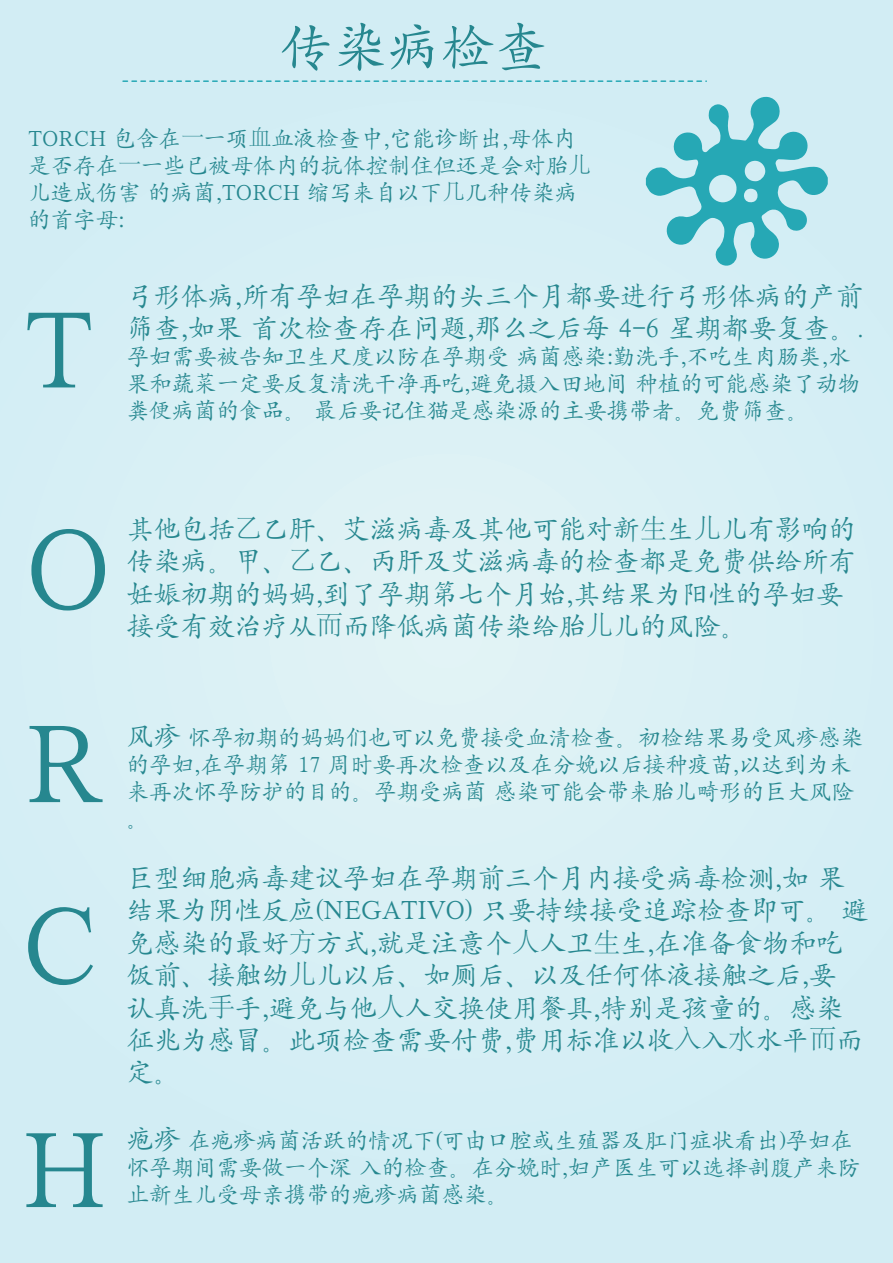
<style>
.page{position:relative;width:893px;height:1263px;background:#d6eff5}
.page>*{position:absolute;margin:0;border:0;box-sizing:border-box;transform-origin:0 0}
.t1{font:118.8px "SIL Kai Reg Jian";color:#26878f}
.t2{font:114.3px "SIL Kai Reg Jian";color:#26878f}
.t3{font:113.55px "SIL Kai Reg Jian";color:#26878f}
.t4{font:112.2px "SIL Kai Reg Jian";color:#26878f}
.t5{font:110.7px "SIL Kai Reg Jian";color:#26878f}
.t6{font:53.7px "SIL Kai Reg Jian";color:#26878f}
.t7{font:27px/32.4px "SIL Kai Reg Jian";color:#26878f}
.t8{font:22.5px/27px "SIL Kai Reg Jian";color:#26878f}
.s1{font-family:"Adobe Song Std";font-weight:300}
.s2{font-size:22.5px}
.s3{font-size:27px}
</style>
<div class="page">
<svg style="left:646px;top:96px;width:182px;height:170px"></svg>
<svg style="left:123px;top:80px;width:583px;height:2px"></svg>
<h3 class="t6" style="left:280px;top:11px;width:270px">传染病检查</h3>
<p class="t8" style="left:29px;top:123px;width:564px">TORCH 包含在<span class="s1">一</span>一项<span class="s1">血</span>血液检查中,它能诊断出,母体内是否存在<span class="s1">一</span>一些已被母体内的抗体控制住但还是会对胎<span class="s1">儿</span>儿造成伤害 的病菌,TORCH 缩写来自以下<span class="s1">几</span>几种传染病的首字母:</p>
<h3 class="t4" style="left:25px;top:275px;width:70px">T</h3>
<p class="t7" style="left:127px;top:278px;width:738px">弓形体病,所有孕妇在孕期的头三个月都要进行弓形体病的产前筛查,如果 首次检查存在问题,那么之后每 4-6 星期都要复查。<span class="s2">.</span></p>
<p class="t8" style="left:127px;top:342px;width:735px">孕妇需要被告知卫生尺度以防在孕期受 病菌感染:勤洗手,不吃生肉肠类,水果和蔬菜一定要反复清洗干净再吃,避免摄入田地间 种植的可能感染了动物粪便病菌的食品。 最后要记住猫是感染源的主要携带者。免费筛查。</p>
<h1 class="t1" style="left:25px;top:490px;width:88px">O</h1>
<p class="t7" style="left:127px;top:511px;width:730px">其他包括<span class="s1">乙</span>乙肝、艾滋病毒及其他可能对新<span class="s1">生</span>生<span class="s1">儿</span>儿有影响的传染病。甲、<span class="s1">乙</span>乙、丙肝及艾滋病毒的检查都是免费供给所有妊娠初期的妈妈,到了孕期第七个月始,其结果为阳性的孕妇要接受有效治疗从<span class="s1">而</span>而降低病菌传染给胎<span class="s1">儿</span>儿的风险。</p>
<h2 class="t2" style="left:25px;top:688px;width:80px">R</h2>
<p class="t8" style="left:127px;top:722px;width:738px"><span class="s3">风疹</span> 怀孕初期的妈妈们也可以免费接受血清检查。初检结果易受风疹感染的孕妇,在孕期第 17 周时要再次检查以及在分娩以后接种疫苗,以达到为未来再次怀孕防护的目的。孕期受病菌 感染可能会带来胎儿畸形的巨大风险。</p>
<h3 class="t3" style="left:22px;top:870px;width:77px">C</h3>
<p class="t7" style="left:127px;top:860px;width:743px">巨型细胞病毒建议孕妇在孕期前三个月内接受病毒检测,如 果结果为阴性反应(NEGATIVO) 只要持续接受追踪检查即可。 避免感染的最好<span class="s1">方</span>方式,就是注意个<span class="s1">人</span>人卫<span class="s1">生</span>生,在准备食物和吃饭前、接触幼<span class="s1">儿</span>儿以后、如厕后、以及任何体液接触之后,要认真洗<span class="s1">手</span>手,避免与他<span class="s1">人</span>人交换使用餐具,特别是孩童的。感染征兆为感冒。此项检查需要付费,费用标准以收<span class="s1">入</span>入<span class="s1">水</span>水平<span class="s1">而</span>而定。</p>
<h3 class="t5" style="left:22px;top:1096px;width:87px">H</h3>
<p class="t8" style="left:127px;top:1125px;width:735px"><span class="s3">疱疹</span> 在疱疹病菌活跃的情况下(可由口腔或生殖器及肛门症状看出)孕妇在怀孕期间需要做一个深 入的检查。在分娩时,妇产医生可以选择剖腹产来防止新生儿受母亲携带的疱疹病菌感染。</p>
</div>
